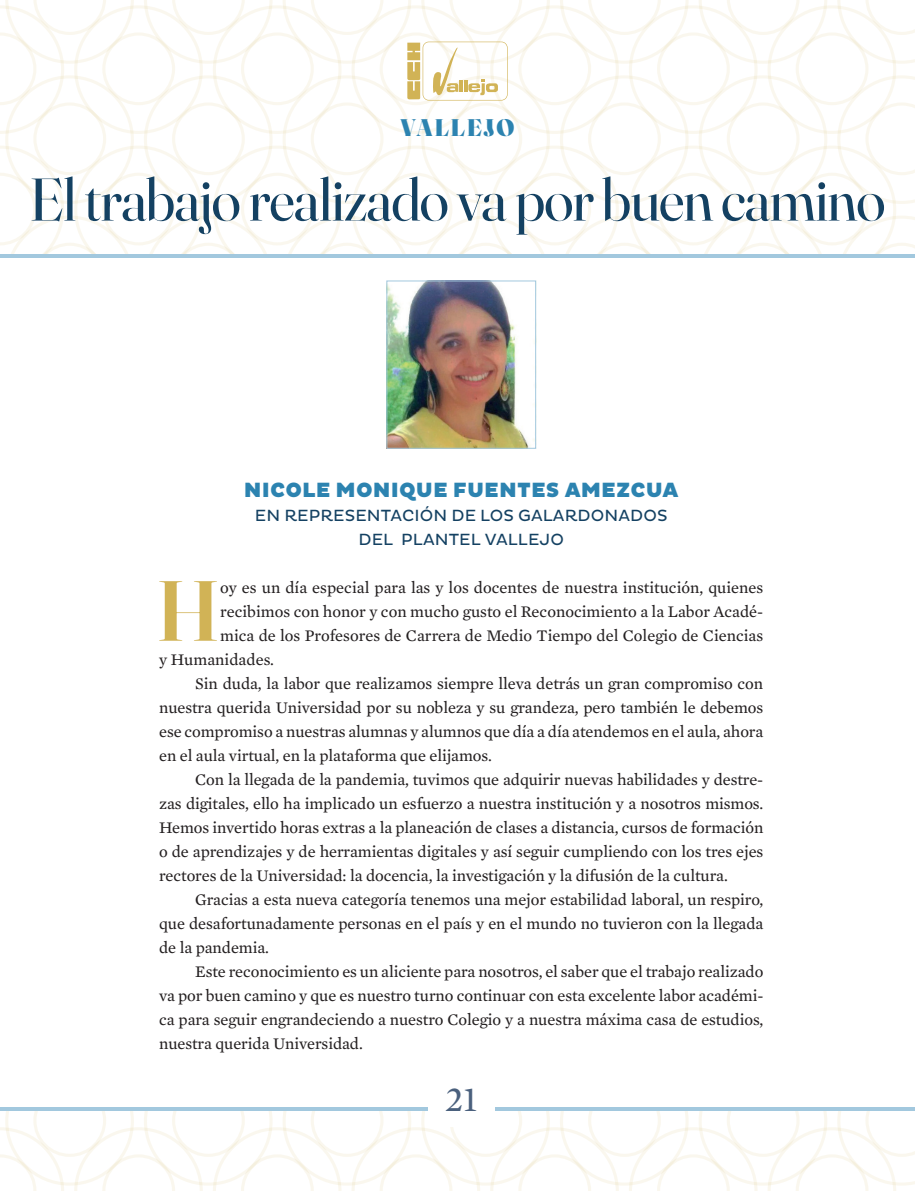
<style>
.page{position:relative;width:915px;height:1191px;background:#fff}
.page>*{position:absolute;margin:0;border:0;box-sizing:border-box;transform-origin:0 0}
.t1{font:600 85.05px "Fraunces 144 pt";color:#d1b356}
.t2{font:60px "Fraunces 144 pt";letter-spacing:-.015em;color:#144162}
.t3{font:36px "Mercury Display";color:#4a607d}
.t4{font:900 24px "Fraunces 144 pt";letter-spacing:.075em;color:#2c83b0}
.t5{font:900 21px "Pluto";letter-spacing:.005em;color:#2c83b0}
.t6{font:16.5px "Mercury Text G2";letter-spacing:-.005em;color:#231f20}
.t7{font:16.5px/24px "Pluto";letter-spacing:.005em;color:#144162;text-align:center}
</style>
<div class="page">
<svg style="left:0;top:1110px;width:914px;height:81px"></svg>
<hr style="left:1px;top:1107px;width:913px;height:3px;background:#a2c8de">
<img style="left:388px;top:282px;width:146px;height:164px">
<div style="left:386px;top:280px;width:150px;height:168px;border:1px solid #a2c8de"></div>
<svg style="left:0;top:0;width:914px;height:258px"></svg>
<div style="left:427px;top:1084px;width:67px;height:42px;background:#fff"></div>
<h3 class="t4" style="left:400px;top:109px;width:115px">VALLEJO</h3>
<h2 class="t2" style="left:29px;top:153px;width:857px">El trabajo realizado va por buen camino</h2>
<p class="t5" style="left:244px;top:477px;width:436px">NICOLE MONIQUE FUENTES AMEZCUA</p>
<p class="t7" style="left:255px;top:503px;width:414px">EN REPRESENTACIÓN DE LOS GALARDONADOS<br>DEL PLANTEL VALLEJO</p>
<h1 class="t1" style="left:156px;top:544px;width:66px">H</h1>
<p class="t6" style="left:220px;top:577px;width:544px">oy es un día especial para las y los docentes de nuestra institución, quienes</p>
<p class="t6" style="left:220px;top:601px;width:544px">recibimos con honor y con mucho gusto el Reconocimiento a la Labor Acadé-</p>
<p class="t6" style="left:220px;top:625px;width:544px">mica de los Profesores de Carrera de Medio Tiempo del Colegio de Ciencias</p>
<p class="t6" style="left:159px;top:649px;width:116px">y Humanidades.</p>
<p class="t6" style="left:195px;top:673px;width:569px">Sin duda, la labor que realizamos siempre lleva detrás un gran compromiso con</p>
<p class="t6" style="left:159px;top:697px;width:605px">nuestra querida Universidad por su nobleza y su grandeza, pero también le debemos</p>
<p class="t6" style="left:159px;top:721px;width:605px">ese compromiso a nuestras alumnas y alumnos que día a día atendemos en el aula, ahora</p>
<p class="t6" style="left:159px;top:745px;width:334px">en el aula virtual, en la plataforma que elijamos.</p>
<p class="t6" style="left:195px;top:769px;width:569px">Con la llegada de la pandemia, tuvimos que adquirir nuevas habilidades y destre-</p>
<p class="t6" style="left:159px;top:793px;width:605px">zas digitales, ello ha implicado un esfuerzo a nuestra institución y a nosotros mismos.</p>
<p class="t6" style="left:159px;top:817px;width:605px">Hemos invertido horas extras a la planeación de clases a distancia, cursos de formación</p>
<p class="t6" style="left:159px;top:841px;width:605px">o de aprendizajes y de herramientas digitales y así seguir cumpliendo con los tres ejes</p>
<p class="t6" style="left:159px;top:865px;width:570px">rectores de la Universidad: la docencia, la investigación y la difusión de la cultura.</p>
<p class="t6" style="left:195px;top:889px;width:569px">Gracias a esta nueva categoría tenemos una mejor estabilidad laboral, un respiro,</p>
<p class="t6" style="left:159px;top:913px;width:605px">que desafortunadamente personas en el país y en el mundo no tuvieron con la llegada</p>
<p class="t6" style="left:159px;top:937px;width:111px">de la pandemia.</p>
<p class="t6" style="left:195px;top:961px;width:569px">Este reconocimiento es un aliciente para nosotros, el saber que el trabajo realizado</p>
<p class="t6" style="left:159px;top:985px;width:605px">va por buen camino y que es nuestro turno continuar con esta excelente labor académi-</p>
<p class="t6" style="left:159px;top:1009px;width:605px">ca para seguir engrandeciendo a nuestro Colegio y a nuestra máxima casa de estudios,</p>
<p class="t6" style="left:159px;top:1033px;width:205px">nuestra querida Universidad.</p>
<h3 class="t3" style="left:445px;top:1078px;width:34px">21</h3>
</div>
